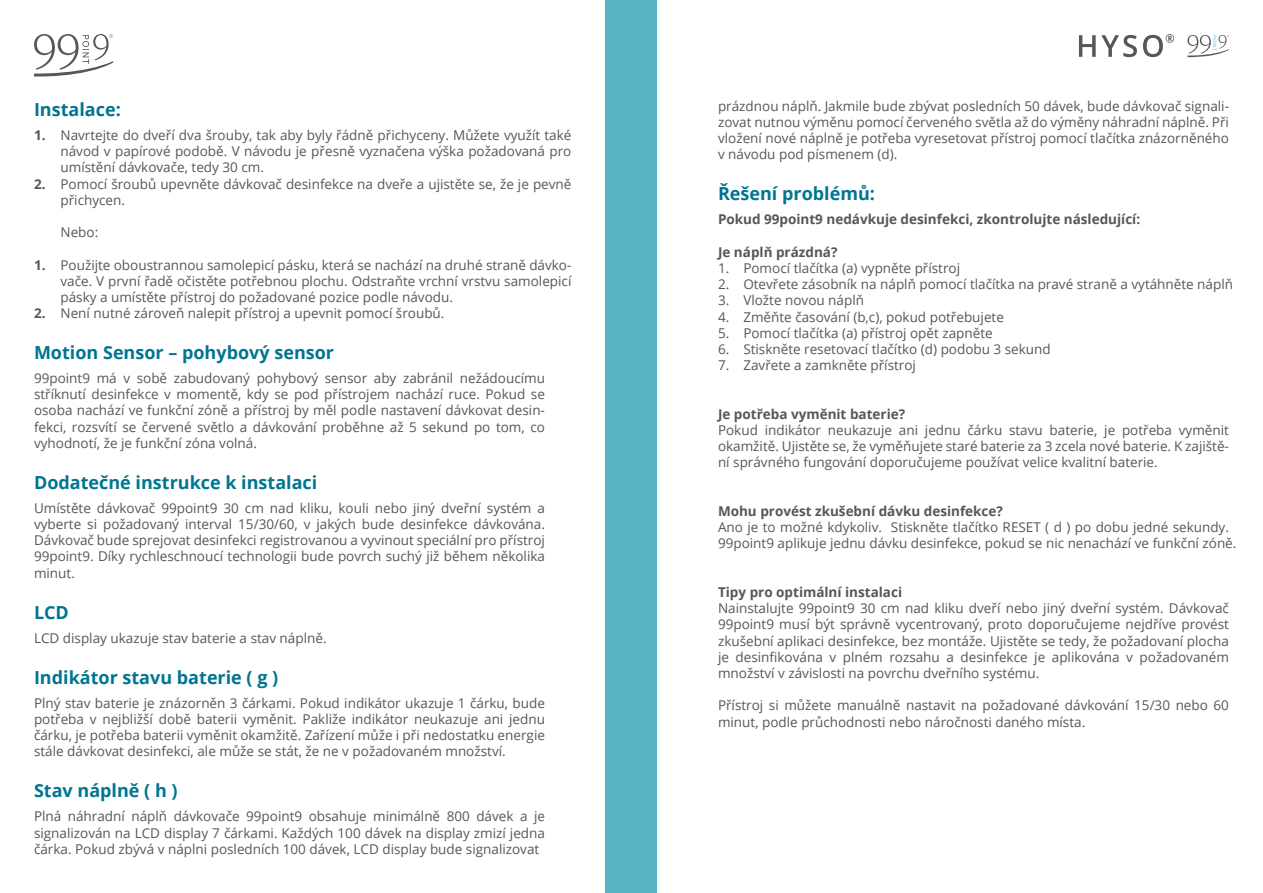
<style>
.page{position:relative;width:1263px;height:893px;background:#fff}
.page>*{position:absolute;margin:0;border:0;box-sizing:border-box;transform-origin:0 0}
.t1{font:700 18px "Open Sans";color:#007591}
.t2{font:13.5px/16.2px "Open Sans";color:#54575c;text-align:justify}
.t3{font:700 13.5px "Open Sans";color:#54575c}
</style>
<div class="page">
<svg style="left:34px;top:34px;width:79px;height:43px"></svg>
<div style="left:606px;top:0;width:51px;height:893px;background:#57b5c3"></div>
<svg style="left:1079px;top:35px;width:58px;height:22px"></svg>
<svg style="left:1143px;top:34px;width:31px;height:23px"></svg>
<svg style="left:1187px;top:35px;width:42px;height:22px"></svg>
<h1 class="t1" style="left:34px;top:97px;width:88px">Instalace:</h1>
<p class="t2" style="left:60px;top:127px;width:512px;text-align:left">Navrtejte do dveří dva šrouby, tak aby byly řádně přichyceny. Můžete využít také návod v papírové podobě. V návodu je přesně vyznačena výška požadovaná pro umístění dávkovače, tedy 30 cm.<br>Pomocí šroubů upevněte dávkovač desinfekce na dveře a ujistěte se, že je pevně přichycen.</p>
<p class="t2" style="left:60px;top:224px;width:39px">Nebo:</p>
<p class="t2" style="left:60px;top:256px;width:512px;text-align:left">Použijte oboustrannou samolepicí pásku, která se nachází na druhé straně dávko&shy;vače. V první řadě očistěte potřebnou plochu. Odstraňte vrchní vrstvu samolepicí pásky a umístěte přístroj do požadované pozice podle návodu.<br>Není nutné zároveň nalepit přístroj a upevnit pomocí šroubů.</p>
<p class="t3" style="left:34px;top:126px;width:13px">1.</p>
<p class="t3" style="left:34px;top:174px;width:13px">2.</p>
<p class="t3" style="left:34px;top:255px;width:13px">1.</p>
<p class="t3" style="left:34px;top:304px;width:13px">2.</p>
<h1 class="t1" style="left:34px;top:339px;width:302px">Motion Sensor – pohybový sensor</h1>
<p class="t2" style="left:34px;top:370px;width:512px">99point9 má v sobě zabudovaný pohybový sensor aby zabránil nežádoucímu stříknutí desinfekce v momentě, kdy se pod přístrojem nachází ruce. Pokud se osoba nachází ve funkční zóně a přístroj by měl podle nastavení dávkovat desin&shy;fekci, rozsvítí se červené světlo a dávkování proběhne až 5 sekund po tom, co vyhodnotí, že je funkční zóna volná.</p>
<h1 class="t1" style="left:34px;top:469px;width:285px">Dodatečné instrukce k instalaci</h1>
<p class="t2" style="left:34px;top:499px;width:512px">Umístěte dávkovač 99point9 30 cm nad kliku, kouli nebo jiný dveřní systém a vyberte si požadovaný interval 15/30/60, v jakých bude desinfekce dávkována.<br>Dávkovač bude sprejovat desinfekci registrovanou a vyvinout speciální pro přístroj 99point9. Díky rychleschnoucí technologii bude povrch suchý již během několika minut.</p>
<h1 class="t1" style="left:34px;top:599px;width:36px">LCD</h1>
<p class="t2" style="left:34px;top:629px;width:294px">LCD display ukazuje stav baterie a stav náplně.</p>
<h1 class="t1" style="left:34px;top:664px;width:246px">Indikátor stavu baterie ( g )</h1>
<p class="t2" style="left:34px;top:694px;width:512px">Plný stav baterie je znázorněn 3 čárkami. Pokud indikátor ukazuje 1 čárku, bude potřeba v nejbližší době baterii vyměnit. Pakliže indikátor neukazuje ani jednu čárku, je potřeba baterii vyměnit okamžitě. Zařízení může i při nedostatku energie stále dávkovat desinfekci, ale může se stát, že ne v požadovaném množství.</p>
<h1 class="t1" style="left:34px;top:778px;width:145px">Stav náplně ( h )</h1>
<p class="t2" style="left:34px;top:808px;width:512px">Plná náhradní náplň dávkovače 99point9 obsahuje minimálně 800 dávek a je signalizován na LCD display 7 čárkami. Každých 100 dávek na display zmizí jedna čárka. Pokud zbývá v náplni posledních 100 dávek, LCD display bude signalizovat</p>
<p class="t2" style="left:718px;top:97px;width:512px">prázdnou náplň. Jakmile bude zbývat posledních 50 dávek, bude dávkovač signali&shy;zovat nutnou výměnu pomocí červeného světla až do výměny náhradní náplně. Při vložení nové náplně je potřeba vyresetovat přístroj pomocí tlačítka znázorněného v návodu pod písmenem (d).</p>
<h1 class="t1" style="left:718px;top:181px;width:158px">Řešení problémů:</h1>
<p class="t3" style="left:718px;top:210px;width:424px">Pokud 99point9 nedávkuje desinfekci, zkontrolujte následující:</p>
<p class="t3" style="left:718px;top:242px;width:121px">Je náplň prázdná?</p>
<p class="t2" style="left:718px;top:260px;width:244px">1. Pomocí tlačítka (a) vypněte přístroj</p>
<p class="t2" style="left:718px;top:276px;width:516px">2. Otevřete zásobník na náplň pomocí tlačítka na pravé straně a vytáhněte náplň</p>
<p class="t2" style="left:718px;top:292px;width:148px">3. Vložte novou náplň</p>
<p class="t2" style="left:718px;top:308px;width:287px">4. Změňte časování (b,c), pokud potřebujete</p>
<p class="t2" style="left:718px;top:324px;width:276px">5. Pomocí tlačítka (a) přístroj opět zapněte</p>
<p class="t2" style="left:718px;top:341px;width:334px">6. Stiskněte resetovací tlačítko (d) podobu 3 sekund</p>
<p class="t2" style="left:718px;top:357px;width:199px">7. Zavřete a zamkněte přístroj</p>
<p class="t3" style="left:718px;top:404px;width:189px">Je potřeba vyměnit baterie?</p>
<p class="t2" style="left:718px;top:422px;width:512px">Pokud indikátor neukazuje ani jednu čárku stavu baterie, je potřeba vyměnit okamžitě. Ujistěte se, že vyměňujete staré baterie za 3 zcela nové baterie. K zajiště&shy;ní správného fungování doporučujeme používat velice kvalitní baterie.</p>
<p class="t3" style="left:718px;top:502px;width:286px">Mohu provést zkušební dávku desinfekce?</p>
<p class="t2" style="left:718px;top:519px;width:520px">Ano je to možné kdykoliv. Stiskněte tlačítko RESET ( d ) po dobu jedné sekundy.<br>99point9 aplikuje jednu dávku desinfekce, pokud se nic nenachází ve funkční zóně.</p>
<p class="t3" style="left:718px;top:583px;width:186px">Tipy pro optimální instalaci</p>
<p class="t2" style="left:718px;top:600px;width:512px">Nainstalujte 99point9 30 cm nad kliku dveří nebo jiný dveřní systém. Dávkovač 99point9 musí být správně vycentrovaný, proto doporučujeme nejdříve provést zkušební aplikaci desinfekce, bez montáže. Ujistěte se tedy, že požadovaní plocha je desinfikována v plném rozsahu a desinfekce je aplikována v požadovaném množství v závislosti na povrchu dveřního systému.</p>
<p class="t2" style="left:718px;top:697px;width:512px">Přístroj si můžete manuálně nastavit na požadované dávkování 15/30 nebo 60 minut, podle průchodnosti nebo náročnosti daného místa.</p>
</div>
